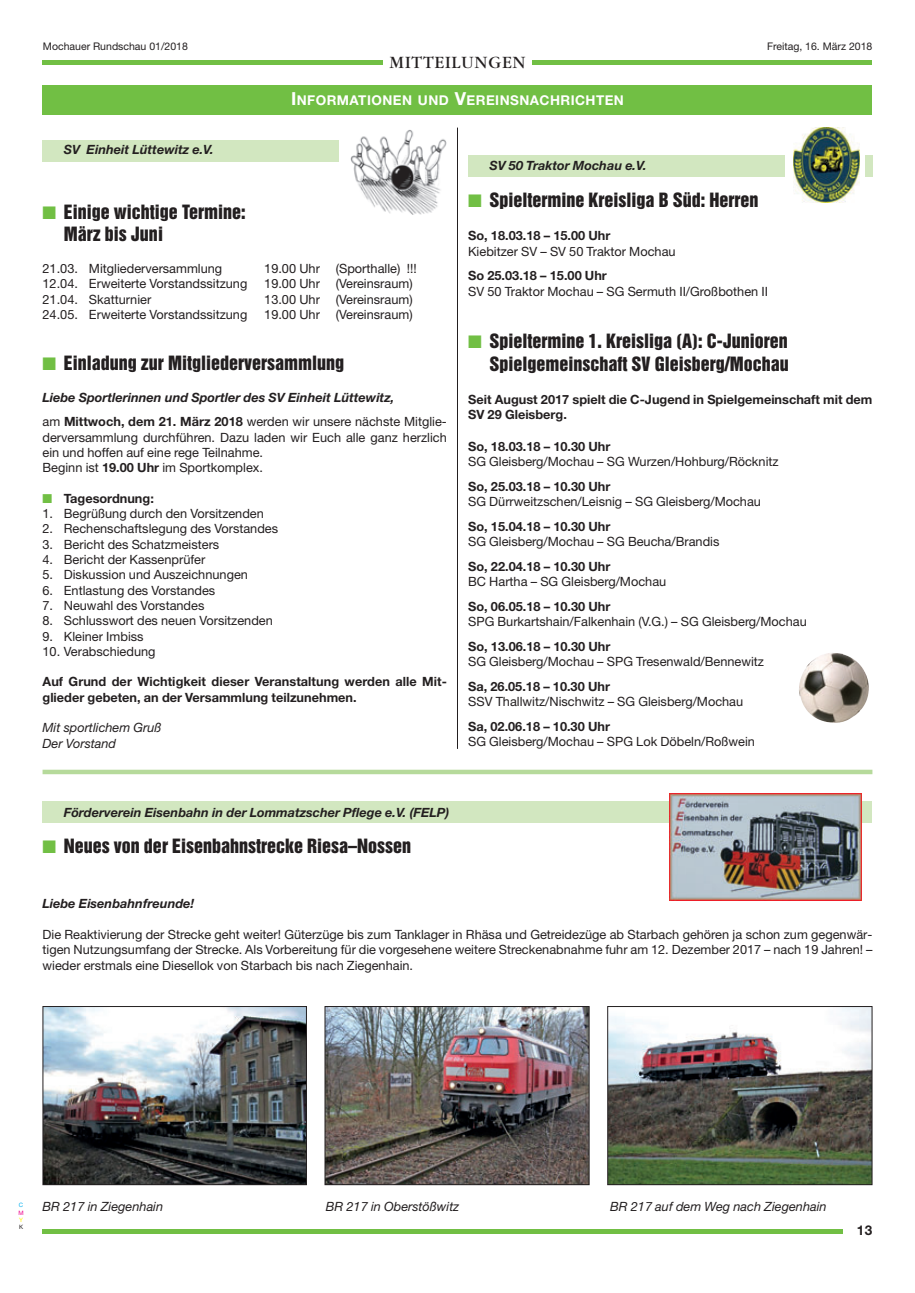
<style>
.page{position:relative;width:915px;height:1293px;background:#fff}
.page>*{position:absolute;margin:0;border:0;box-sizing:border-box;transform-origin:0 0}
.t1{font:18px/22.4px "Helvetica Inserat";color:#231f20}
.t2{font:18px "Garamond";letter-spacing:.05em;color:#231f20}
.t3{font:700 13.5px "Helvetica Neue";letter-spacing:.035em;color:#fff}
.t4{font:700 13.5px "Helvetica Neue";color:#231f20}
.t5{font:12.75px/15.3px "Helvetica Neue";color:#231f20}
.t6{font:700 12.75px/15.3px "Helvetica Neue";color:#231f20}
.t7{font:italic 700 12.75px/23.9px "Helvetica Neue";color:#231f20}
.t8{font:italic 12.75px/15.3px "Helvetica Neue";color:#231f20}
.t9{font:10.5px "Helvetica Neue";color:#231f20}
.t10{font:6px "Helvetica Neue";color:#00aeef}
.t11{font:6px "Helvetica Neue";color:#ed028c}
.t12{font:6px "Helvetica Neue";color:#fff101}
.t13{font:6px "Helvetica Neue";color:#231f20}
.s1{font-size:18px}
.s2{color:#71bf44}
.s3{font-weight:400;font-style:normal}
.s4{font-style:normal}
.s5{font-weight:700}
</style>
<div class="page">
<div style="left:43px;top:801px;width:829px;height:21px;background:#d2e7c0"></div>
<hr style="left:43px;top:1229px;width:799px;height:4px;background:#71bf44">
<hr style="left:43px;top:60px;width:828px;height:4px;background:#71bf44">
<div style="left:383px;top:56px;width:148px;height:19px;background:#fff"></div>
<div style="left:43px;top:85px;width:829px;height:30px;background:#71bf44"></div>
<div style="left:43px;top:140px;width:403px;height:22px;background:#d2e7c0"></div>
<div style="left:339px;top:128px;width:107px;height:91px;background:#fff"></div>
<img style="left:350px;top:130px;width:96px;height:85px">
<div style="left:468px;top:156px;width:404px;height:21px;background:#d2e7c0"></div>
<div style="left:785px;top:128px;width:79px;height:75px;background:#fff"></div>
<img style="left:793px;top:128px;width:66px;height:75px">
<img style="left:825px;top:653px;width:43px;height:70px">
<div style="left:43px;top:769px;width:829px;height:5px;background:#b6da9b"></div>
<img style="left:45px;top:1008px;width:260px;height:175px">
<div style="left:43px;top:1006px;width:264px;height:179px;border:1px solid #231f20"></div>
<img style="left:326px;top:1008px;width:261px;height:175px">
<div style="left:324px;top:1006px;width:265px;height:179px;border:1px solid #231f20"></div>
<img style="left:609px;top:1008px;width:261px;height:175px">
<div style="left:607px;top:1006px;width:265px;height:179px;border:1px solid #231f20"></div>
<img style="left:669px;top:794px;width:192px;height:106px">
<hr style="left:457px;top:128px;width:1px;height:621px;background:#231f20">
<p class="t9" style="left:43px;top:43px;width:146px">Mochauer Rundschau 01/2018</p>
<p class="t9" style="left:766px;top:43px;width:107px">Freitag, 16. März 2018</p>
<h1 class="t2" style="left:389px;top:56px;width:137px">MITTEILUNGEN</h1>
<p class="t7" style="left:64px;top:139px;width:151px">SV Einheit Lüttewitz e.V.</p>
<p class="t3" style="left:291px;top:95px;width:334px"><span class="s1">I</span>NFORMATIONEN UND <span class="s1">V</span>EREINSNACHRICHTEN</p>
<h1 class="t1" style="left:64px;top:202px;width:183px;text-indent:-21px"><span class="s2">■</span> Einige wichtige Termine:<br>März bis Juni</h1>
<p class="t5" style="left:43px;top:262px;width:181px">21.03. Mitgliederversammlung</p>
<p class="t5" style="left:264px;top:262px;width:154px">19.00 Uhr (Sporthalle) !!!</p>
<p class="t5" style="left:43px;top:277px;width:206px">12.04. Erweiterte Vorstandssitzung</p>
<p class="t5" style="left:264px;top:277px;width:150px">19.00 Uhr (Vereinsraum)</p>
<p class="t5" style="left:43px;top:293px;width:110px">21.04. Skatturnier</p>
<p class="t5" style="left:264px;top:293px;width:150px">13.00 Uhr (Vereinsraum)</p>
<p class="t5" style="left:43px;top:308px;width:206px">24.05. Erweiterte Vorstandssitzung</p>
<p class="t5" style="left:264px;top:308px;width:150px">19.00 Uhr (Vereinsraum)</p>
<h1 class="t1" style="left:43px;top:353px;width:303px"><span class="s2">■</span> Einladung zur Mitgliederversammlung</h1>
<p class="t7" style="left:43px;top:387px;width:405px">Liebe Sportlerinnen und Sportler des SV Einheit Lüttewitz,<br><span class="s3">am</span> <span class="s4">Mittwoch, dem 21. März 2018</span> <span class="s3">werden wir unsere nächste Mitglie-</span></p>
<p class="t5" style="left:43px;top:430px;width:405px">derversammlung durchführen. Dazu laden wir Euch alle ganz herzlich ein und hoffen auf eine rege Teilnahme.<br>Beginn ist <span class="s5">19.00 Uhr</span> im Sportkomplex.</p>
<p class="t6" style="left:43px;top:492px;width:113px"><span class="s2">■</span> Tagesordnung:</p>
<p class="t5" style="left:43px;top:507px;width:223px">1. Begrüßung durch den Vorsitzenden</p>
<p class="t5" style="left:43px;top:522px;width:237px">2. Rechenschaftslegung des Vorstandes</p>
<p class="t5" style="left:43px;top:538px;width:178px">3. Bericht des Schatzmeisters</p>
<p class="t5" style="left:43px;top:553px;width:164px">4. Bericht der Kassenprüfer</p>
<p class="t5" style="left:43px;top:568px;width:207px">5. Diskussion und Auszeichnungen</p>
<p class="t5" style="left:43px;top:583px;width:174px">6. Entlastung des Vorstandes</p>
<p class="t5" style="left:43px;top:599px;width:163px">7. Neuwahl des Vorstandes</p>
<p class="t5" style="left:43px;top:614px;width:232px">8. Schlusswort des neuen Vorsitzenden</p>
<p class="t5" style="left:43px;top:629px;width:102px">9. Kleiner Imbiss</p>
<p class="t5" style="left:43px;top:645px;width:114px">10. Verabschiedung</p>
<p class="t6" style="left:43px;top:675px;width:405px">Auf Grund der Wichtigkeit dieser Veranstaltung werden alle Mit&shy;glieder gebeten, an der Versammlung teilzunehmen.</p>
<p class="t8" style="left:43px;top:721px;width:120px">Mit sportlichem Gruß<br>Der Vorstand</p>
<p class="t7" style="left:489px;top:155px;width:159px">SV 50 Traktor Mochau e.V.</p>
<h1 class="t1" style="left:468px;top:189px;width:291px"><span class="s2">■</span> Spieltermine Kreisliga B Süd: Herren</h1>
<p class="t6" style="left:468px;top:229px;width:144px">So, 18.03.18 – 15.00 Uhr</p>
<p class="t5" style="left:468px;top:245px;width:209px">Kiebitzer SV – SV 50 Traktor Mochau</p>
<p class="t6" style="left:468px;top:269px;width:140px">So 25.03.18 – 15.00 Uhr</p>
<p class="t5" style="left:468px;top:285px;width:301px">SV 50 Traktor Mochau – SG Sermuth II/Großbothen II</p>
<h1 class="t1" style="left:468px;top:331px;width:322px;text-align:right"><span class="s2">■</span> Spieltermine 1. Kreisliga (A): C-Junioren<br>Spielgemeinschaft SV Gleisberg/Mochau</h1>
<p class="t6" style="left:468px;top:392px;width:405px;line-height:15.8px">Seit August 2017 spielt die C-Jugend in Spielgemeinschaft mit dem<br>SV 29 Gleisberg.</p>
<p class="t6" style="left:468px;top:440px;width:144px">So, 18.03.18 – 10.30 Uhr</p>
<p class="t5" style="left:468px;top:455px;width:312px">SG Gleisberg/Mochau – SG Wurzen/Hohburg/Röcknitz</p>
<p class="t6" style="left:468px;top:480px;width:144px">So, 25.03.18 – 10.30 Uhr</p>
<p class="t5" style="left:468px;top:495px;width:294px">SG Dürrweitzschen/Leisnig – SG Gleisberg/Mochau</p>
<p class="t6" style="left:468px;top:520px;width:144px">So, 15.04.18 – 10.30 Uhr</p>
<p class="t5" style="left:468px;top:535px;width:253px">SG Gleisberg/Mochau – SG Beucha/Brandis</p>
<p class="t6" style="left:468px;top:559px;width:144px">So, 22.04.18 – 10.30 Uhr</p>
<p class="t5" style="left:468px;top:575px;width:199px">BC Hartha – SG Gleisberg/Mochau</p>
<p class="t6" style="left:468px;top:599px;width:144px">So, 06.05.18 – 10.30 Uhr</p>
<p class="t5" style="left:468px;top:615px;width:340px">SPG Burkartshain/Falkenhain (V.G.) – SG Gleisberg/Mochau</p>
<p class="t6" style="left:468px;top:639px;width:144px">So, 13.06.18 – 10.30 Uhr</p>
<p class="t5" style="left:468px;top:655px;width:297px">SG Gleisberg/Mochau – SPG Tresenwald/Bennewitz</p>
<p class="t6" style="left:468px;top:679px;width:143px">Sa, 26.05.18 – 10.30 Uhr</p>
<p class="t5" style="left:468px;top:695px;width:276px">SSV Thallwitz/Nischwitz – SG Gleisberg/Mochau</p>
<p class="t6" style="left:468px;top:719px;width:143px">Sa, 02.06.18 – 10.30 Uhr</p>
<p class="t5" style="left:468px;top:735px;width:288px">SG Gleisberg/Mochau – SPG Lok Döbeln/Roßwein</p>
<p class="t7" style="left:64px;top:802px;width:387px">Förderverein Eisenbahn in der Lommatzscher Pflege e.V. (FELP)</p>
<h1 class="t1" style="left:43px;top:836px;width:370px"><span class="s2">■</span> Neues von der Eisenbahnstrecke Riesa–Nossen</h1>
<p class="t7" style="left:43px;top:893px;width:153px">Liebe Eisenbahnfreunde!</p>
<p class="t5" style="left:43px;top:928px;width:831px;text-align:justify">Die Reaktivierung der Strecke geht weiter! Güterzüge bis zum Tanklager in Rhäsa und Getreidezüge ab Starbach gehören ja schon zum gegenwär&shy;tigen Nutzungsumfang der Strecke. Als Vorbereitung für die vorgesehene weitere Streckenabnahme fuhr am 12. Dezember 2017 – nach 19 Jahren! – wieder erstmals eine Diesellok von Starbach bis nach Ziegenhain.</p>
<p class="t10" style="left:19px;top:1203px;width:6px">C</p>
<p class="t11" style="left:18px;top:1210px;width:7px">M</p>
<p class="t12" style="left:19px;top:1217px;width:5px">Y</p>
<p class="t13" style="left:19px;top:1224px;width:6px">K</p>
<p class="t8" style="left:43px;top:1200px;width:122px">BR 217 in Ziegenhain</p>
<p class="t8" style="left:326px;top:1200px;width:135px">BR 217 in Oberstößwitz</p>
<p class="t8" style="left:610px;top:1200px;width:218px">BR 217 auf dem Weg nach Ziegenhain</p>
<p class="t4" style="left:856px;top:1225px;width:17px">13</p>
</div>
